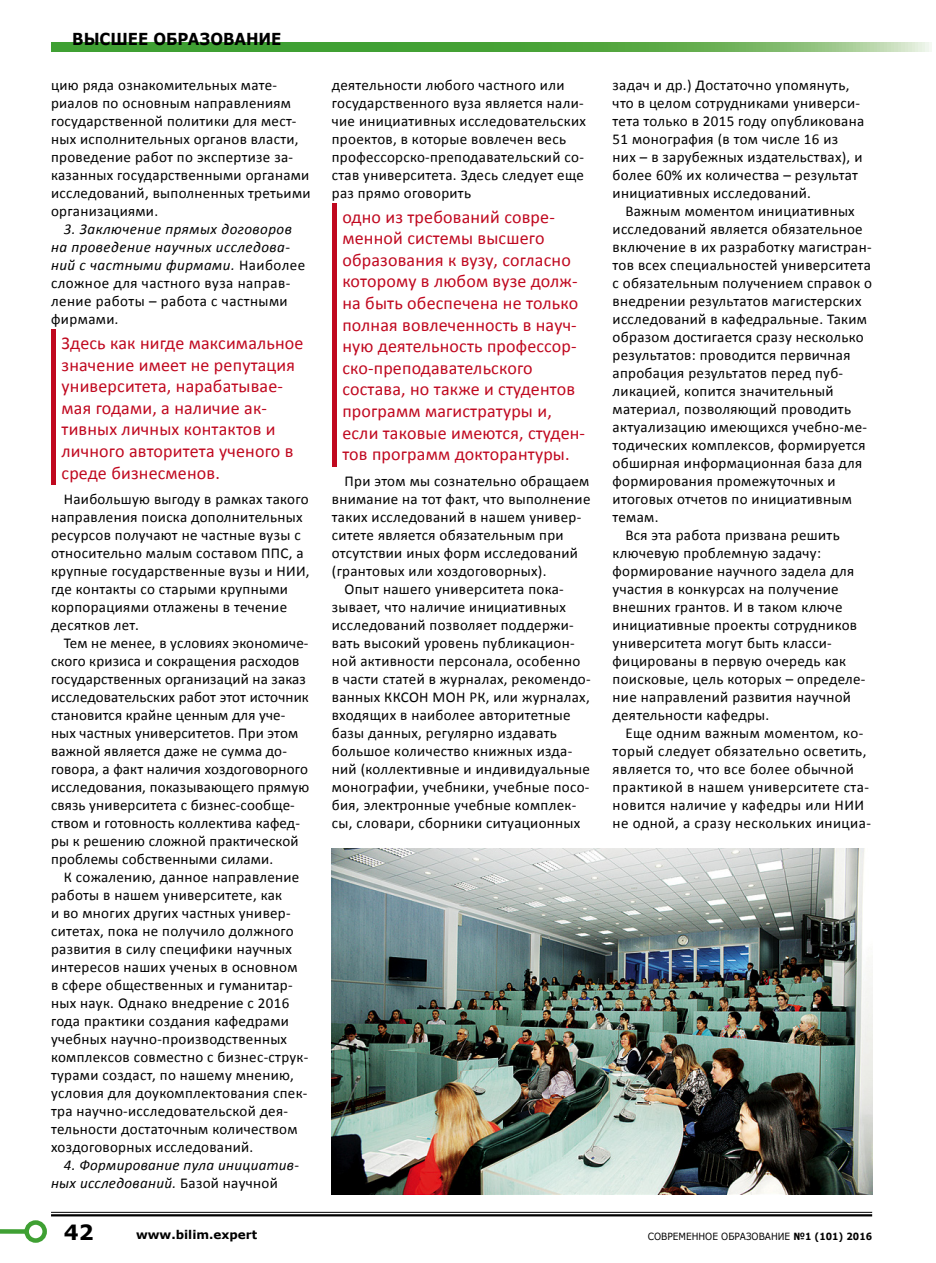
<style>
.page{position:relative;width:936px;height:1263px;background:#fff}
.page>*{position:absolute;margin:0;border:0;box-sizing:border-box;transform-origin:0 0}
.t1{font:700 21px "Verdana";color:#000}
.t2{font:18px/21.6px "Calibri";letter-spacing:.01em;color:#c0081f}
.t3{font:700 16.5px "Verdana";letter-spacing:-.005em;color:#000;scale:.91 1}
.t4{font:15px/18px "Calibri";letter-spacing:.02em;color:#000}
.t5{font:italic 15px/18px "Calibri";letter-spacing:.03em;color:#000}
.t6{font:700 12px "Verdana";color:#000}
.t7{font:9.9px "Verdana";color:#000;scale:.91 1}
.s1{font-style:normal}
.s2{font-weight:700}
</style>
<div class="page">
<img style="left:332px;top:848px;width:540px;height:347px">
<div style="left:51px;top:330px;width:5px;height:155px;background:#c0081f"></div>
<hr style="left:332px;top:203px;width:4px;height:263px;background:#c0081f">
<hr style="left:51px;top:1212px;width:821px;height:1px;background:#000">
<hr style="left:51px;top:1214px;width:821px;height:2px;background:#000">
<svg style="left:51px;top:43px;width:880px;height:8px;background:#5cac4d"></svg>
<div style="left:0;top:1229px;width:27px;height:5px;background:#3fa033"></div>
<div style="left:24px;top:1220px;width:23px;height:23px;border:4px solid #3fa033;border-radius:50%"></div>
<p class="t3" style="left:72px;top:27px;width:231px">ВЫСШЕЕ ОБРАЗОВАНИЕ</p>
<p class="t4" style="left:51px;top:76px;width:261px">цию ряда ознакомительных мате&shy;риалов по основным направлениям государственной политики для мест&shy;ных исполнительных органов власти, проведение работ по экспертизе за&shy;казанных государственными органами исследований, выполненных третьими организациями.</p>
<p class="t5" style="left:51px;top:219px;width:255px;text-indent:13px">3. Заключение прямых договоров на проведение научных исследова&shy;ний с частными фирмами. <span class="s1">Наиболее сложное для частного вуза направ&shy;ление работы – работа с частными фирмами</span>.</p>
<p class="t2" style="left:62px;top:332px;width:243px">Здесь как нигде максимальное значение имеет не репутация университета, нарабатывае&shy;мая годами, а наличие ак&shy;тивных личных контактов и личного авторитета ученого в среде бизнесменов.</p>
<p class="t4" style="left:51px;top:490px;width:260px;text-indent:13px">Наибольшую выгоду в рамках такого направления поиска дополнительных ресурсов получают не частные вузы с относительно малым составом ППС, а крупные государственные вузы и НИИ, где контакты со старыми крупными корпорациями отлажены в течение десятков лет.</p>
<p class="t4" style="left:51px;top:634px;width:259px;text-indent:13px">Тем не менее, в условиях экономиче&shy;ского кризиса и сокращения расходов государственных организаций на заказ исследовательских работ этот источник становится крайне ценным для уче&shy;ных частных университетов. При этом важной является даже не сумма до&shy;говора, а факт наличия хоздоговорного исследования, показывающего прямую связь университета с бизнес-сообще&shy;ством и готовность коллектива кафед&shy;ры к решению сложной практической проблемы собственными силами.</p>
<p class="t4" style="left:51px;top:868px;width:259px;text-indent:13px">К сожалению, данное направление работы в нашем университете, как<br>и во многих других частных универ&shy;ситетах, пока не получило должного развития в силу специфики научных интересов наших ученых в основном в сфере общественных и гуманитар&shy;ных наук. Однако внедрение с 2016 года практики создания кафедрами учебных научно-производственных комплексов совместно с бизнес-струк&shy;турами создаст, по нашему мнению, условия для доукомплектования спек&shy;тра научно-исследовательской дея&shy;тельности достаточным количеством хоздоговорных исследований.</p>
<p class="t5" style="left:51px;top:1155px;width:249px;text-indent:13px">4. Формирование пула инициатив&shy;ных исследований. <span class="s1">Базой научной</span></p>
<p class="t4" style="left:332px;top:76px;width:256px">деятельности любого частного или государственного вуза является нали&shy;чие инициативных исследовательских проектов, в которые вовлечен весь профессорско-преподавательский со&shy;став университета. Здесь следует еще раз прямо оговорить</p>
<p class="t2" style="left:342px;top:206px;width:244px">одно из требований совре&shy;менной системы высшего образования к вузу, согласно которому в любом вузе долж&shy;на быть обеспечена не только полная вовлеченность в науч&shy;ную деятельность профессор&shy;ско-преподавательского состава, но также и студентов программ магистратуры и, если таковые имеются, студен&shy;тов программ докторантуры.</p>
<p class="t4" style="left:344px;top:472px;width:246px">При этом мы сознательно обращаем</p>
<p class="t4" style="left:332px;top:490px;width:260px">внимание на тот факт, что выполнение</p>
<p class="t4" style="left:332px;top:508px;width:251px">таких исследований в нашем универ-</p>
<p class="t4" style="left:332px;top:526px;width:233px">ситете является обязательным при</p>
<p class="t4" style="left:332px;top:544px;width:247px">отсутствии иных форм исследований</p>
<p class="t4" style="left:332px;top:562px;width:216px">(грантовых или хоздоговорных).</p>
<p class="t4" style="left:344px;top:580px;width:221px">Опыт нашего университета пока-</p>
<p class="t4" style="left:332px;top:598px;width:235px">зывает, что наличие инициативных</p>
<p class="t4" style="left:332px;top:616px;width:243px">исследований позволяет поддержи-</p>
<p class="t4" style="left:332px;top:634px;width:244px">вать высокий уровень публикацион-</p>
<p class="t4" style="left:332px;top:652px;width:250px">ной активности персонала, особенно</p>
<p class="t4" style="left:332px;top:670px;width:260px">в части статей в журналах, рекомендо-</p>
<p class="t4" style="left:332px;top:688px;width:259px">ванных ККСОН МОН РК, или журналах,</p>
<p class="t4" style="left:332px;top:706px;width:240px">входящих в наиболее авторитетные</p>
<p class="t4" style="left:332px;top:724px;width:226px">базы данных, регулярно издавать</p>
<p class="t4" style="left:332px;top:742px;width:242px">большое количество книжных изда-</p>
<p class="t4" style="left:332px;top:760px;width:259px">ний (коллективные и индивидуальные</p>
<p class="t4" style="left:332px;top:778px;width:259px">монографии, учебники, учебные посо-</p>
<p class="t4" style="left:332px;top:796px;width:246px">бия, электронные учебные комплек-</p>
<p class="t4" style="left:332px;top:814px;width:250px">сы, словари, сборники ситуационных</p>
<p class="t4" style="left:612px;top:76px;width:253px">задач и др.) Достаточно упомянуть, что в целом сотрудниками универси&shy;тета только в 2015 году опубликована 51 монография (в том числе 16 из них – в зарубежных издательствах), и более 60% их количества – результат инициативных исследований.</p>
<p class="t4" style="left:625px;top:202px;width:231px">Важным моментом инициативных</p>
<p class="t4" style="left:612px;top:220px;width:251px">исследований является обязательное</p>
<p class="t4" style="left:612px;top:238px;width:260px">включение в их разработку магистран-</p>
<p class="t4" style="left:612px;top:256px;width:260px">тов всех специальностей университета</p>
<p class="t4" style="left:612px;top:274px;width:261px">с обязательным получением справок о</p>
<p class="t4" style="left:612px;top:292px;width:250px">внедрении результатов магистерских</p>
<p class="t4" style="left:612px;top:310px;width:256px">исследований в кафедральные. Таким</p>
<p class="t4" style="left:612px;top:328px;width:252px">образом достигается сразу несколько</p>
<p class="t4" style="left:612px;top:346px;width:239px">результатов: проводится первичная</p>
<p class="t4" style="left:612px;top:364px;width:232px">апробация результатов перед пуб-</p>
<p class="t4" style="left:612px;top:382px;width:222px">ликацией, копится значительный</p>
<p class="t4" style="left:612px;top:400px;width:240px">материал, позволяющий проводить</p>
<p class="t4" style="left:612px;top:418px;width:256px">актуализацию имеющихся учебно-ме-</p>
<p class="t4" style="left:612px;top:436px;width:254px">тодических комплексов, формируется</p>
<p class="t4" style="left:612px;top:454px;width:251px">обширная информационная база для</p>
<p class="t4" style="left:612px;top:472px;width:224px">формирования промежуточных и</p>
<p class="t4" style="left:612px;top:490px;width:241px">итоговых отчетов по инициативным</p>
<p class="t4" style="left:612px;top:508px;width:47px">темам.</p>
<p class="t4" style="left:625px;top:526px;width:216px">Вся эта работа призвана решить</p>
<p class="t4" style="left:612px;top:544px;width:210px">ключевую проблемную задачу:</p>
<p class="t4" style="left:612px;top:562px;width:243px">формирование научного задела для</p>
<p class="t4" style="left:612px;top:580px;width:227px">участия в конкурсах на получение</p>
<p class="t4" style="left:612px;top:598px;width:231px">внешних грантов. И в таком ключе</p>
<p class="t4" style="left:612px;top:616px;width:246px">инициативные проекты сотрудников</p>
<p class="t4" style="left:612px;top:634px;width:220px">университета могут быть класси-</p>
<p class="t4" style="left:612px;top:652px;width:235px">фицированы в первую очередь как</p>
<p class="t4" style="left:612px;top:670px;width:254px">поисковые, цель которых – определе-</p>
<p class="t4" style="left:612px;top:688px;width:240px">ние направлений развития научной</p>
<p class="t4" style="left:612px;top:706px;width:158px">деятельности кафедры.</p>
<p class="t4" style="left:625px;top:724px;width:239px">Еще одним важным моментом, ко-</p>
<p class="t4" style="left:612px;top:742px;width:255px">торый следует обязательно осветить,</p>
<p class="t4" style="left:612px;top:760px;width:243px">является то, что все более обычной</p>
<p class="t4" style="left:612px;top:778px;width:258px">практикой в нашем университете ста-</p>
<p class="t4" style="left:612px;top:796px;width:253px">новится наличие у кафедры или НИИ</p>
<p class="t4" style="left:612px;top:814px;width:260px">не одной, а сразу нескольких инициа-</p>
<h1 class="t1" style="left:64px;top:1217px;width:31px">42</h1>
<p class="t6" style="left:136px;top:1226px;width:123px">www.bilim.expert</p>
<p class="t7" style="left:647px;top:1229px;width:248px">СОВРЕМЕННОЕ ОБРАЗОВАНИЕ <span class="s2">№1 (101) 2016</span></p>
</div>
